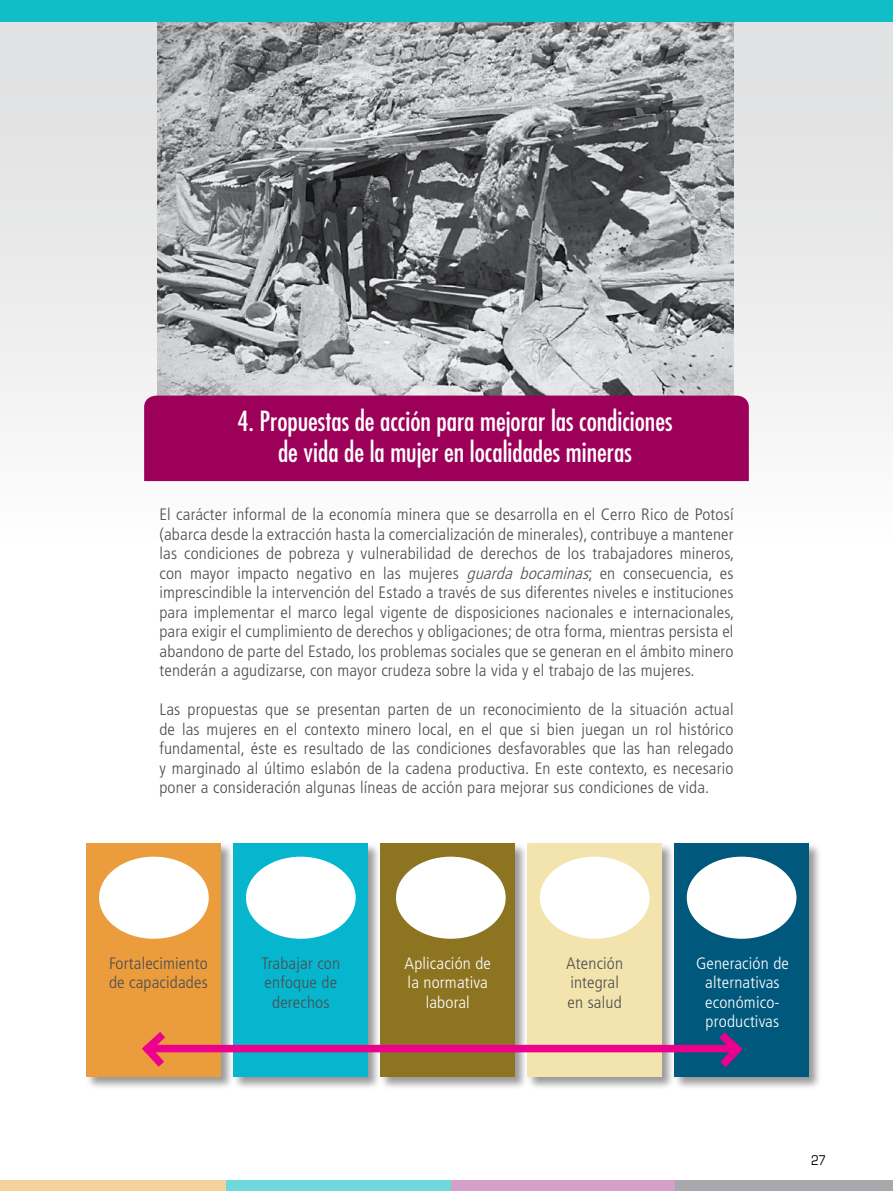
<style>
.page{position:relative;width:893px;height:1191px;background:#fff}
.page>*{position:absolute;margin:0;border:0;box-sizing:border-box;transform-origin:0 0}
.t1{font:condensed 27px/31px "Futura Std";color:#fff;text-align:center}
.t2{font:300 condensed 16.5px/19.5px "Frutiger LT Std";letter-spacing:.01em;color:#4d4d4f;text-align:justify;scale:1.05 1}
.t3{font:300 condensed 16.5px/19.5px "Frutiger LT Std";letter-spacing:.01em;color:#fff;text-align:center;scale:1.05 1}
.t4{font:condensed 13.5px "Eurostile LT Std";color:#000}
.s1{font-style:italic}
</style>
<div class="page">
<div style="left:0;top:0;width:893px;height:542px;background:linear-gradient(to bottom,#dcddde,#fcfcfc)"></div>
<div style="left:0;top:1180px;width:227px;height:11px;background:#f5d19c"></div>
<div style="left:227px;top:1180px;width:226px;height:11px;background:#70d7dd"></div>
<div style="left:452px;top:1180px;width:226px;height:11px;background:#d49fc8"></div>
<div style="left:675px;top:1180px;width:218px;height:11px;background:#a7a9ac"></div>
<img style="left:158px;top:21px;width:575px;height:374px">
<div style="left:0;top:0;width:893px;height:21px;background:#11bdc7"></div>
<div style="left:144px;top:395px;width:605px;height:86px;background:#9c0059"></div>
<div style="left:86px;top:842px;width:148px;height:248px;background:#000;opacity:.4"></div>
<div style="left:87px;top:843px;width:134px;height:234px;background:#eb9c3d"></div>
<div style="left:232px;top:842px;width:149px;height:248px;background:#000;opacity:.4"></div>
<div style="left:234px;top:843px;width:134px;height:234px;background:#05b6ce"></div>
<div style="left:379px;top:842px;width:149px;height:248px;background:#000;opacity:.4"></div>
<div style="left:381px;top:843px;width:134px;height:234px;background:#8d7421"></div>
<div style="left:526px;top:842px;width:149px;height:248px;background:#000;opacity:.4"></div>
<div style="left:527px;top:843px;width:135px;height:234px;background:#f3e4ad"></div>
<div style="left:673px;top:842px;width:149px;height:248px;background:#000;opacity:.4"></div>
<div style="left:674px;top:843px;width:135px;height:234px;background:#00587c"></div>
<div style="left:99px;top:856px;width:110px;height:82px;background:#fff;border-radius:50%"></div>
<div style="left:246px;top:856px;width:110px;height:82px;background:#fff;border-radius:50%"></div>
<div style="left:396px;top:856px;width:110px;height:82px;background:#fff;border-radius:50%"></div>
<div style="left:540px;top:856px;width:109px;height:82px;background:#fff;border-radius:50%"></div>
<div style="left:687px;top:856px;width:109px;height:82px;background:#fff;border-radius:50%"></div>
<div style="left:150px;top:1044px;width:583px;height:8px;background:#ec008c"></div>
<svg style="left:142px;top:1032px;width:31px;height:35px"></svg>
<svg style="left:711px;top:1032px;width:32px;height:35px"></svg>
<h1 class="t1" style="left:237px;top:405px;width:437px">4. Propuestas de acción para mejorar las condiciones de vida de la mujer en localidades mineras</h1>
<p class="t2" style="left:159px;top:505px;width:549px">El carácter informal de la economía minera que se desarrolla en el Cerro Rico de Potosí (abarca desde la extracción hasta la comercialización de minerales), contribuye a mantener las condiciones de pobreza y vulnerabilidad de derechos de los trabajadores mineros, con mayor impacto negativo en las mujeres <span class="s1">guarda bocaminas</span>; en consecuencia, es imprescindible la intervención del Estado a través de sus diferentes niveles e instituciones para implementar el marco legal vigente de disposiciones nacionales e internacionales, para exigir el cumplimiento de derechos y obligaciones; de otra forma, mientras persista el abandono de parte del Estado, los problemas sociales que se generan en el ámbito minero tenderán a agudizarse, con mayor crudeza sobre la vida y el trabajo de las mujeres.</p>
<p class="t2" style="left:159px;top:700px;width:548px">Las propuestas que se presentan parten de un reconocimiento de la situación actual de las mujeres en el contexto minero local, en el que si bien juegan un rol histórico fundamental, éste es resultado de las condiciones desfavorables que las han relegado y marginado al último eslabón de la cadena productiva. En este contexto, es necesario poner a consideración algunas líneas de acción para mejorar sus condiciones de vida.</p>
<p class="t2" style="left:109px;top:953px;width:96px">Fortalecimiento de capacidades</p>
<p class="t2" style="left:262px;top:953px;width:76px;text-align:center">Trabajar con enfoque de derechos</p>
<p class="t3" style="left:404px;top:953px;width:84px">Aplicación de la normativa laboral</p>
<p class="t2" style="left:566px;top:953px;width:56px;text-align:left">Atención integral en salud</p>
<p class="t3" style="left:696px;top:953px;width:90px">Generación de alternativas económico&shy;productivas</p>
<p class="t4" style="left:811px;top:1152px;width:17px">27</p>
</div>
